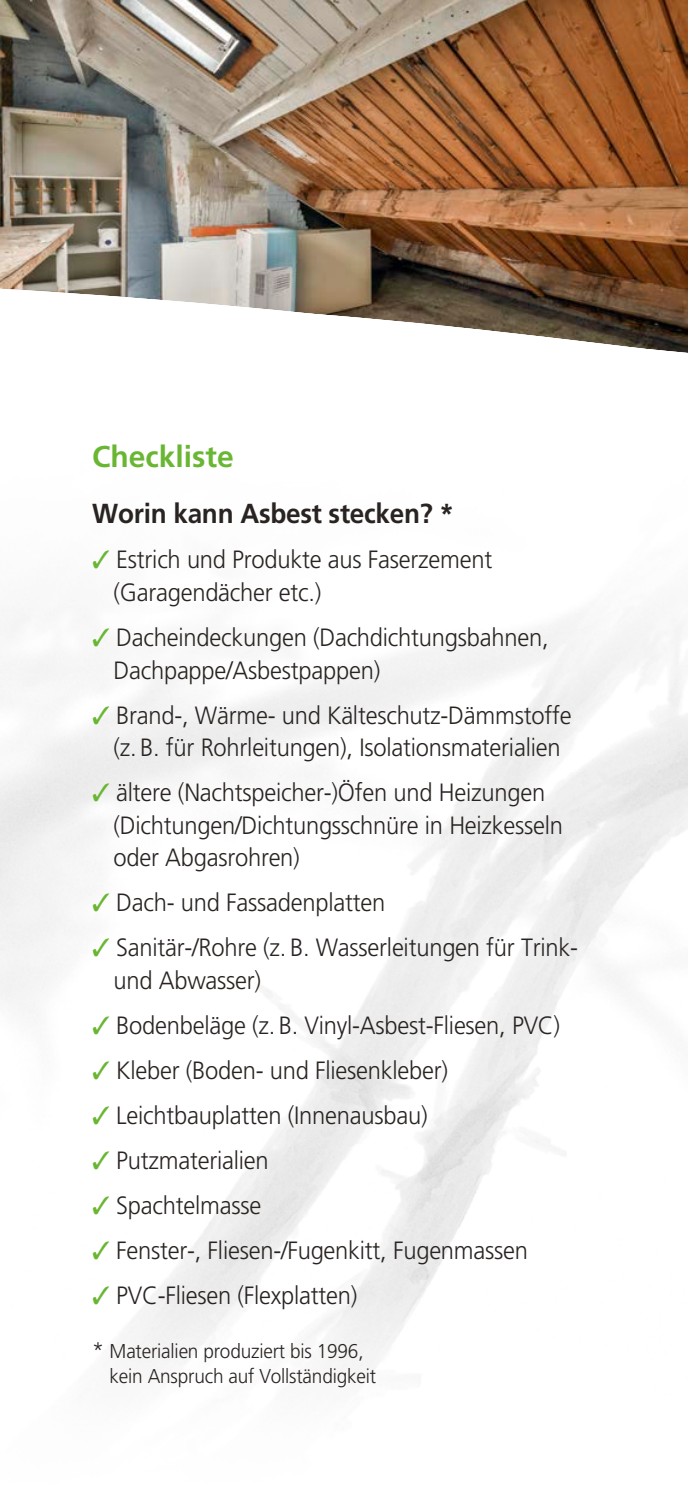
<style>
.page{position:relative;width:688px;height:1489px;background:#fff}
.page>*{position:absolute;margin:0;border:0;box-sizing:border-box;transform-origin:0 0}
.t1{font:700 30px "Frutiger LT Std";color:#69b633}
.t2{font:700 27.5px "Frutiger LT Std";letter-spacing:-.01em;color:#292421;scale:.95 1}
.t3{font:300 25px/32.5px "Frutiger LT Std";letter-spacing:-.01em;color:#292421;scale:.95 1}
.t4{font:300 20px/24.2px "Frutiger LT Std";letter-spacing:-.01em;color:#292421;scale:.95 1}
.s1{color:#69b633}
.s2{font-size:22.5px}
</style>
<div class="page">
<img style="left:0;top:0;width:687px;height:228px">
<img style="left:0;top:228px;width:687px;height:54px">
<img style="left:0;top:282px;width:687px;height:7px">
<svg style="left:10px;top:289px;width:677px;height:7px;background:#857768"></svg>
<svg style="left:115px;top:296px;width:572px;height:57px"></svg>
<p class="t1" style="left:92px;top:439px;width:143px">Checkliste</p>
<p class="t2" style="left:92px;top:497px;width:382px">Worin kann Asbest stecken? *</p>
<p class="t3" style="left:113px;top:544px;width:400px;text-indent:-21px"><span class="s1">✓</span> Estrich und Produkte aus Faserzement (Garagendächer etc.)</p>
<p class="t3" style="left:113px;top:621px;width:459px;text-indent:-21px"><span class="s1">✓</span> Dacheindeckungen (Dachdichtungsbahnen,<br>Dachpappe/Asbestpappen)</p>
<p class="t3" style="left:92px;top:699px;width:506px;text-align:center"><span class="s1">✓</span> Brand-, Wärme- und Kälteschutz-Dämmstoffe (z. B. für Rohrleitungen), Isolationsmaterialien</p>
<p class="t3" style="left:113px;top:776px;width:474px;text-indent:-21px"><span class="s1">✓</span> ältere (Nachtspeicher-)Öfen und Heizungen (Dichtungen/Dichtungsschnüre in Heizkesseln oder Abgasrohren)</p>
<p class="t3" style="left:92px;top:886px;width:310px"><span class="s1">✓</span> Dach- und Fassadenplatten</p>
<p class="t3" style="left:113px;top:931px;width:490px;text-indent:-21px"><span class="s1">✓</span> Sanitär-/Rohre (z. B. Wasserleitungen für Trink&shy;und Abwasser)</p>
<p class="t3" style="left:92px;top:1009px;width:494px"><span class="s1">✓</span> Bodenbeläge (z. B. Vinyl-Asbest-Fliesen, PVC)</p>
<p class="t3" style="left:92px;top:1054px;width:376px"><span class="s1">✓</span> Kleber (Boden- und Fliesenkleber)</p>
<p class="t3" style="left:92px;top:1099px;width:354px"><span class="s1">✓</span> Leichtbauplatten (Innenausbau)</p>
<p class="t3" style="left:92px;top:1144px;width:187px"><span class="s1">✓</span> Putzmaterialien</p>
<p class="t3" style="left:92px;top:1189px;width:179px"><span class="s1">✓</span> Spachtelmasse</p>
<p class="t3" style="left:92px;top:1234px;width:460px"><span class="s1">✓</span> Fenster-, Fliesen-/Fugenkitt, Fugenmassen</p>
<p class="t3" style="left:92px;top:1279px;width:281px"><span class="s1">✓</span> PVC-Fliesen (Flexplatten)</p>
<p class="t4" style="left:110px;top:1339px;width:282px;text-indent:-17px"><span class="s2">*</span> Materialien produziert bis 1996, kein Anspruch auf Vollständigkeit</p>
</div>
